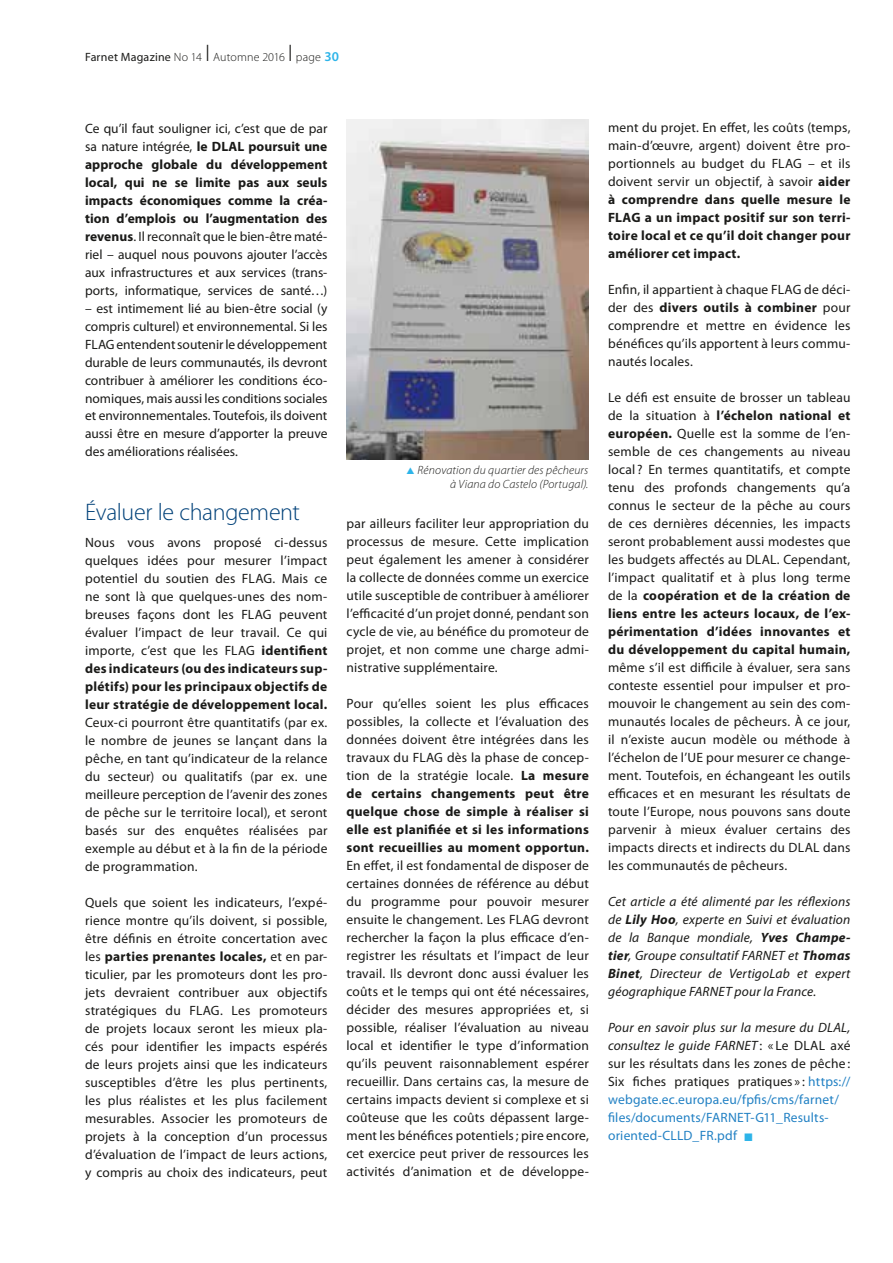
<style>
.page{position:relative;width:893px;height:1263px;background:#fff}
.page>*{position:absolute;margin:0;border:0;box-sizing:border-box;transform-origin:0 0}
.t1{font:300 24px "Myriad Pro";letter-spacing:-.015em;color:#004179}
.t2{font:13.5px/18px "Myriad Pro";letter-spacing:.015em;color:#1a1a18;text-align:justify}
.t3{font:13.5px/18px "Myriad Pro";letter-spacing:.015em;color:#2281c4}
.t4{font:italic 13.5px/18px "Myriad Pro";letter-spacing:.015em;color:#1a1a18;text-align:justify}
.t5{font:italic 300 12px/13.5px "Myriad Pro";letter-spacing:.015em;color:#1a1a18;text-align:right}
.t6{font:300 12px "Myriad Pro";letter-spacing:.015em;color:#1a1a18}
.s1{font-weight:400}
.s2{font-size:24px}
.s3{font-weight:600;font-size:13.5px;color:#2db4e9}
.s4{font-weight:700}
.s5{color:#2db4e9}
.s6{font-style:italic;color:#1a1a18}
.s7{color:#1a1a18}
</style>
<div class="page">
<img style="left:347px;top:119px;width:242px;height:340px">
<p class="t6" style="left:85px;top:50px;width:255px"><span class="s1">Farnet Magazine</span> No 14 <span class="s2">I</span> Automne 2016 <span class="s2">I</span> page <span class="s3">30</span></p>
<p class="t2" style="left:85px;top:119px;width:244px">Ce qu’il faut souligner ici, c’est que de par sa nature intégrée, <span class="s4">le DLAL poursuit une approche globale du développement local, qui ne se limite pas aux seuls impacts économiques comme la créa&shy;tion d’emplois ou l’augmentation des revenus</span>. Il reconnaît que le bien-être maté&shy;riel – auquel nous pouvons ajouter l’accès aux infrastructures et aux services (trans&shy;ports, informatique, services de santé…)</p>
<p class="t2" style="left:85px;top:299px;width:244px">– est intimement lié au bien-être social (y compris culturel) et environnemental. Si les FLAG entendent soutenir le développement durable de leurs communautés, ils devront contribuer à améliorer les conditions éco&shy;nomiques, mais aussi les conditions sociales et environnementales. Toutefois, ils doivent aussi être en mesure d’apporter la preuve des améliorations réalisées.</p>
<h1 class="t1" style="left:85px;top:498px;width:216px">Évaluer le changement</h1>
<p class="t2" style="left:85px;top:533px;width:244px">Nous vous avons proposé ci-dessus quelques idées pour mesurer l’impact potentiel du soutien des FLAG. Mais ce ne sont là que quelques-unes des nom&shy;breuses façons dont les FLAG peuvent évaluer l’impact de leur travail. Ce qui importe, c’est que les FLAG <span class="s4">identifient des indicateurs (ou des indicateurs sup&shy;plétifs) pour les principaux objectifs de leur stratégie de développement local.</span></p>
<p class="t2" style="left:85px;top:713px;width:244px">Ceux-ci pourront être quantitatifs (par ex. le nombre de jeunes se lançant dans la pêche, en tant qu’indicateur de la relance du secteur) ou qualitatifs (par ex. une meilleure perception de l’avenir des zones de pêche sur le territoire local), et seront basés sur des enquêtes réalisées par exemple au début et à la fin de la période de programmation.</p>
<p class="t2" style="left:85px;top:893px;width:244px">Quels que soient les indicateurs, l’expé&shy;rience montre qu’ils doivent, si possible, être définis en étroite concertation avec les <span class="s4">parties prenantes locales,</span> et en par&shy;ticulier, par les promoteurs dont les pro&shy;jets devraient contribuer aux objectifs stratégiques du FLAG. Les promoteurs de projets locaux seront les mieux pla&shy;cés pour identifier les impacts espérés de leurs projets ainsi que les indicateurs susceptibles d’être les plus pertinents, les plus réalistes et les plus facilement mesurables. Associer les promoteurs de projets à la conception d’un processus d’évaluation de l’impact de leurs actions, y compris au choix des indicateurs, peut</p>
<p class="t5" style="left:405px;top:464px;width:185px"><span class="s5">▲</span> Rénovation du quartier des pêcheurs à Viana do Castelo (Portugal).</p>
<p class="t2" style="left:347px;top:515px;width:244px">par ailleurs faciliter leur appropriation du processus de mesure. Cette implication peut également les amener à considérer la collecte de données comme un exercice utile susceptible de contribuer à améliorer l’efficacité d’un projet donné, pendant son cycle de vie, au bénéfice du promoteur de projet, et non comme une charge admi&shy;nistrative supplémentaire.</p>
<p class="t2" style="left:347px;top:695px;width:244px">Pour qu’elles soient les plus efficaces possibles, la collecte et l’évaluation des données doivent être intégrées dans les travaux du FLAG dès la phase de concep&shy;tion de la stratégie locale. <span class="s4">La mesure de certains changements peut être quelque chose de simple à réaliser si elle est planifiée et si les informations sont recueillies au moment opportun.</span></p>
<p class="t2" style="left:347px;top:857px;width:244px">En effet, il est fondamental de disposer de certaines données de référence au début du programme pour pouvoir mesurer ensuite le changement. Les FLAG devront rechercher la façon la plus efficace d’en&shy;registrer les résultats et l’impact de leur travail. Ils devront donc aussi évaluer les coûts et le temps qui ont été nécessaires, décider des mesures appropriées et, si possible, réaliser l’évaluation au niveau local et identifier le type d’information qu’ils peuvent raisonnablement espérer recueillir. Dans certains cas, la mesure de certains impacts devient si complexe et si coûteuse que les coûts dépassent large&shy;ment les bénéfices potentiels; pire encore, cet exercice peut priver de ressources les activités d’animation et de développe-</p>
<p class="t2" style="left:608px;top:118px;width:244px">ment du projet. En effet, les coûts (temps, main-d’œuvre, argent) doivent être pro&shy;portionnels au budget du FLAG – et ils doivent servir un objectif, à savoir <span class="s4">aider à comprendre dans quelle mesure le FLAG a un impact positif sur son terri&shy;toire local et ce qu’il doit changer pour améliorer cet impact.</span></p>
<p class="t2" style="left:608px;top:280px;width:244px">Enfin, il appartient à chaque FLAG de déci&shy;der des <span class="s4">divers outils à combiner</span> pour comprendre et mettre en évidence les bénéfices qu’ils apportent à leurs commu&shy;nautés locales.</p>
<p class="t2" style="left:608px;top:388px;width:244px">Le défi est ensuite de brosser un tableau de la situation à <span class="s4">l’échelon national et européen.</span> Quelle est la somme de l’en&shy;semble de ces changements au niveau local ? En termes quantitatifs, et compte tenu des profonds changements qu’a connus le secteur de la pêche au cours de ces dernières décennies, les impacts seront probablement aussi modestes que les budgets affectés au DLAL. Cependant, l’impact qualitatif et à plus long terme de la <span class="s4">coopération et de la création de liens entre les acteurs locaux, de l’ex&shy;périmentation d’idées innovantes et du développement du capital humain,</span></p>
<p class="t2" style="left:608px;top:658px;width:244px">même s’il est difficile à évaluer, sera sans conteste essentiel pour impulser et pro&shy;mouvoir le changement au sein des com&shy;munautés locales de pêcheurs. À ce jour, il n’existe aucun modèle ou méthode à l’échelon de l’UE pour mesurer ce change&shy;ment. Toutefois, en échangeant les outils efficaces et en mesurant les résultats de toute l’Europe, nous pouvons sans doute parvenir à mieux évaluer certains des impacts directs et indirects du DLAL dans les communautés de pêcheurs.</p>
<p class="t4" style="left:608px;top:892px;width:244px">Cet article a été alimenté par les réflexions de <span class="s4">Lily Hoo</span>, experte en Suivi et évaluation de la Banque mondiale, <span class="s4">Yves Champe&shy;tier</span>, Groupe consultatif FARNET et <span class="s4">Thomas Binet</span>, Directeur de VertigoLab et expert géographique FARNET pour la France.</p>
<p class="t3" style="left:608px;top:1018px;width:244px"><span class="s6">Pour en savoir plus sur la mesure du DLAL, consultez le guide FARNET</span> <span class="s7">: « Le DLAL axé sur les résultats dans les zones de pêche :<br>Six fiches pratiques pratiques » :</span> https:// webgate.ec.europa.eu/fpfis/cms/farnet/ files/documents/FARNET-G11_Results&shy;oriented-CLLD_FR.pdf <span class="s5">■</span></p>
</div>
